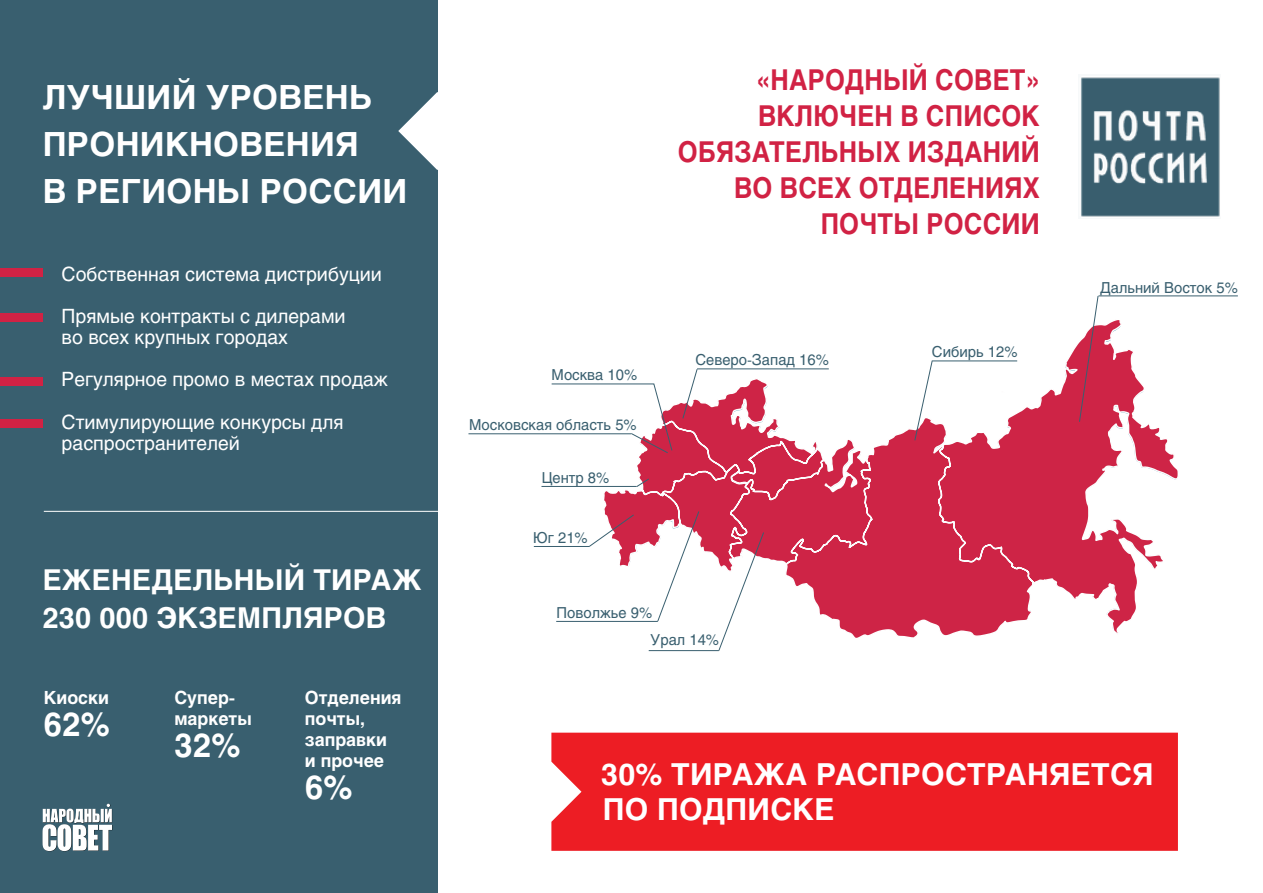
<style>
.page{position:relative;width:1263px;height:893px;background:#fff}
.page>*{position:absolute;margin:0;border:0;box-sizing:border-box;transform-origin:0 0}
.t1{font:700 33px/47px "Helios";letter-spacing:.01em;color:#fff}
.t2{font:700 30px/34.5px "Helios";letter-spacing:.01em;color:#fff}
.t3{font:700 28.5px/36px "Helios";letter-spacing:.01em;color:#d12244;text-align:right;scale:.89 1}
.t4{font:700 28.5px/37.5px "Helios";letter-spacing:.01em;color:#fff}
.t5{font:19.5px/42.3px "Helios";color:#fff}
.t6{font:700 18px/21px "Helios";color:#fff}
.t7{font:15px "Helios";color:#395f6f}
</style>
<div class="page">
<svg style="left:944px;top:320px;width:234px;height:316px"></svg>
<svg style="left:978px;top:390px;width:44px;height:33px"></svg>
<hr style="left:468px;top:433px;width:163px;height:1px;background:#395f6f">
<hr style="left:541px;top:486px;width:96px;height:1px;background:#395f6f">
<hr style="left:534px;top:546px;width:55px;height:1px;background:#395f6f">
<hr style="left:932px;top:361px;width:85px;height:1px;background:#395f6f">
<svg style="left:1079px;top:295px;width:20px;height:127px"></svg>
<hr style="left:1098px;top:296px;width:140px;height:1px;background:#395f6f">
<svg style="left:551px;top:360px;width:393px;height:291px"></svg>
<img style="left:1081px;top:77px;width:139px;height:140px">
<div style="left:0;top:0;width:437px;height:893px;background:#395f6f"></div>
<div style="left:0;top:269px;width:43px;height:8px;background:#d12244"></div>
<div style="left:0;top:313px;width:43px;height:9px;background:#d12244"></div>
<div style="left:0;top:377px;width:43px;height:9px;background:#d12244"></div>
<div style="left:0;top:419px;width:43px;height:8px;background:#d12244"></div>
<svg style="left:398px;top:92px;width:40px;height:78px"></svg>
<hr style="left:44px;top:511px;width:415px;height:1px;background:#fff">
<div style="left:551px;top:733px;width:627px;height:118px;background:#ed1d24"></div>
<svg style="left:43px;top:804px;width:69px;height:47px"></svg>
<h1 class="t1" style="left:43px;top:73px;width:366px">Лучший уровень проникновения<br>в регионы России</h1>
<p class="t5" style="left:62px;top:252px;width:322px">Собственная система дистрибуции<br>Прямые контракты с дилерами</p>
<p class="t5" style="left:62px;top:316px;width:328px">во всех крупных городах<br>Регулярное промо в местах продаж<br>Стимулирующие конкурсы для</p>
<p class="t5" style="left:62px;top:421px;width:180px">распространителей</p>
<h3 class="t4" style="left:43px;top:561px;width:374px">еженедельный тираж<br>230 000 экземпляров</h3>
<p class="t6" style="left:44px;top:687px;width:67px">Киоски</p>
<h1 class="t1" style="left:44px;top:700px;width:68px">62%</h1>
<p class="t6" style="left:174px;top:687px;width:79px">Супер&shy;маркеты</p>
<h1 class="t1" style="left:175px;top:721px;width:68px">32%</h1>
<p class="t6" style="left:305px;top:687px;width:98px">Отделения почты, заправки и прочее</p>
<h1 class="t1" style="left:305px;top:763px;width:49px">6%</h1>
<h3 class="t3" style="left:678px;top:62px;width:408px">«Народный совет» включен в список обязательных изданий во всех отделениях<br>Почты России</h3>
<p class="t7" style="left:552px;top:365px;width:87px">Москва 10%</p>
<p class="t7" style="left:469px;top:416px;width:169px">Московская область 5%</p>
<p class="t7" style="left:542px;top:468px;width:69px">Центр 8%</p>
<p class="t7" style="left:533px;top:528px;width:56px">Юг 21%</p>
<p class="t7" style="left:557px;top:603px;width:97px">Поволжье 9%</p>
<p class="t7" style="left:695px;top:350px;width:135px">Северо-Запад 16%</p>
<p class="t7" style="left:932px;top:342px;width:87px">Сибирь 12%</p>
<p class="t7" style="left:651px;top:630px;width:70px">Урал 14%</p>
<p class="t7" style="left:1100px;top:278px;width:139px">Дальний Восток 5%</p>
<h2 class="t2" style="left:601px;top:757px;width:554px">30% тиража рас пространяется по подписке</h2>
</div>
